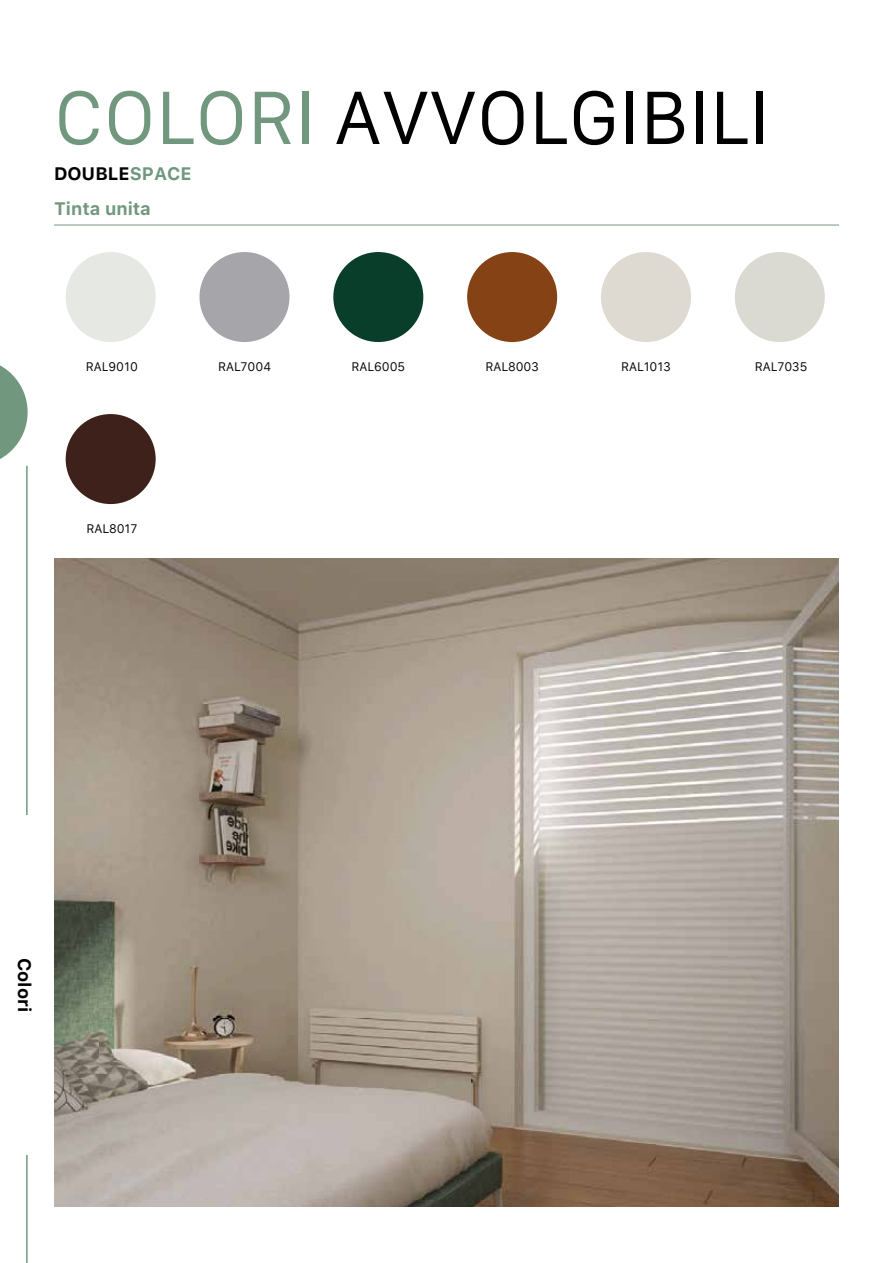
<style>
.page{position:relative;width:893px;height:1263px;background:#fff}
.page>*{position:absolute;margin:0;border:0;box-sizing:border-box;transform-origin:0 0}
.t1{font:72px "Galvji";color:#000}
.t2{font:700 18px "Galvji";color:#000}
.t3{font:700 18px "Galvji";color:#71987e}
.t4{font:12px "Galvji";color:#000}
.s1{color:#71987e}
</style>
<div class="page">
<hr style="left:54px;top:225px;width:785px;height:1px;background:#71987e">
<svg style="left:66px;top:252px;width:90px;height:90px"></svg>
<div style="left:333px;top:252px;width:90px;height:90px;background:#093f2a;border-radius:50%"></div>
<div style="left:467px;top:252px;width:90px;height:90px;background:#844215;border-radius:50%"></div>
<div style="left:601px;top:252px;width:90px;height:90px;background:#dedad2;border-radius:50%"></div>
<div style="left:199px;top:252px;width:90px;height:90px;background:#a6a5aa;border-radius:50%"></div>
<div style="left:735px;top:252px;width:90px;height:90px;background:#dadad2;border-radius:50%"></div>
<div style="left:66px;top:414px;width:90px;height:90px;background:#3e211b;border-radius:50%"></div>
<img style="left:54px;top:558px;width:785px;height:648px">
<hr style="left:26px;top:466px;width:2px;height:797px;background:#71987e">
<div style="left:11px;top:815px;width:31px;height:339px;background:#fff"></div>
<svg style="left:0;top:365px;width:28px;height:101px"></svg>
<h1 class="t1" style="left:54px;top:74px;width:718px"><span class="s1">COLORI</span> AVVOLGIBILI</h1>
<h2 class="t2" style="left:54px;top:163px;width:139px">DOUBLE<span class="s1">SPACE</span></h2>
<h2 class="t3" style="left:54px;top:198px;width:98px">Tinta unita</h2>
<p class="t4" style="left:86px;top:360px;width:53px">RAL9010</p>
<p class="t4" style="left:86px;top:522px;width:52px">RAL8017</p>
<p class="t4" style="left:218px;top:360px;width:54px">RAL7004</p>
<p class="t4" style="left:351px;top:360px;width:55px">RAL6005</p>
<p class="t4" style="left:485px;top:360px;width:55px">RAL8003</p>
<p class="t4" style="left:621px;top:360px;width:51px">RAL1013</p>
<p class="t4" style="left:755px;top:360px;width:54px">RAL7035</p>
<h2 class="t2" style="left:36px;top:958px;width:55px;rotate:90deg">Colori</h2>
</div>
